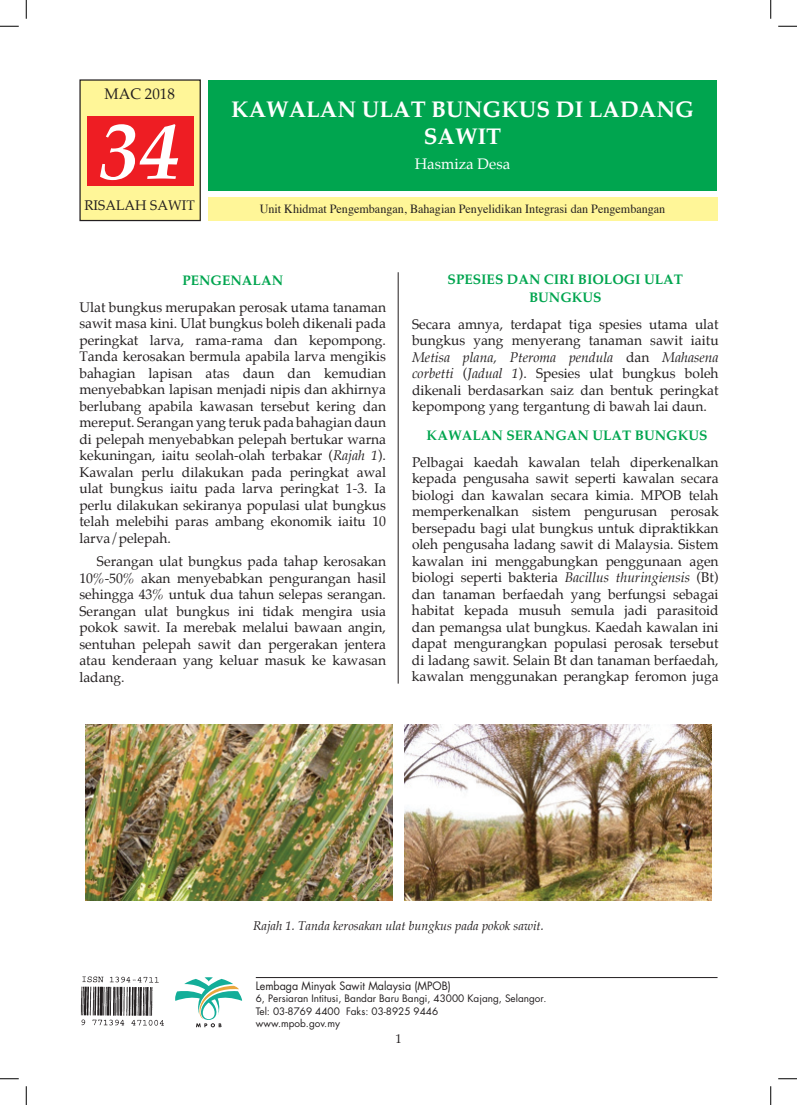
<style>
.page{position:relative;width:797px;height:1105px;background:#fff}
.page>*{position:absolute;margin:0;border:0;box-sizing:border-box;transform-origin:0 0}
.t1{font:italic 700 80px "Palatino";color:#fff}
.t2{font:700 22.5px/27px "Palatino";color:#fff;text-align:center}
.t3{font:15px "Palatino";color:#fff}
.t4{font:15px "Palatino";color:#231f20}
.t5{font:13.75px/16.5px "Palatino";color:#231f20;text-align:justify}
.t6{font:700 13.75px/18px "Palatino";color:#00a54f;text-align:center}
.t7{font:12.5px "Times";color:#231f20}
.t8{font:italic 12.5px "Palatino";color:#231f20}
.t9{font:12.5px "Palatino";color:#231f20}
.t10{font:11.25px "Futura";color:#231f20;scale:.95 1}
.t11{font:10px/12px "Futura";color:#231f20}
.s1{font-style:italic}
</style>
<div class="page">
<div style="left:80px;top:80px;width:120px;height:141px;background:#fff698"></div>
<div style="left:79px;top:79px;width:122px;height:142px;border:1px solid #231f20"></div>
<div style="left:87px;top:117px;width:107px;height:69px;background:#ee1d23"></div>
<div style="left:208px;top:80px;width:508px;height:110px;background:#00a54f"></div>
<div style="left:207px;top:197px;width:510px;height:23px;background:#fff698"></div>
<svg style="left:175px;top:977px;width:67px;height:50px"></svg>
<img style="left:80px;top:976px;width:84px;height:50px">
<hr style="left:256px;top:977px;width:461px;height:1px;background:#231f20">
<hr style="left:398px;top:272px;width:1px;height:412px;background:#231f20">
<img style="left:86px;top:724px;width:306px;height:176px">
<img style="left:404px;top:724px;width:307px;height:176px">
<svg style="left:0;top:25px;width:19px;height:2px"></svg>
<svg style="left:778px;top:25px;width:19px;height:2px"></svg>
<svg style="left:0;top:1078px;width:19px;height:1px"></svg>
<svg style="left:778px;top:1078px;width:19px;height:1px"></svg>
<svg style="left:25px;top:0;width:2px;height:19px"></svg>
<svg style="left:25px;top:1086px;width:2px;height:19px"></svg>
<svg style="left:770px;top:0;width:1px;height:19px"></svg>
<svg style="left:770px;top:1086px;width:1px;height:19px"></svg>
<p class="t4" style="left:105px;top:86px;width:72px">MAC 2018</p>
<h1 class="t1" style="left:99px;top:105px;width:81px">34</h1>
<p class="t5" style="left:84px;top:198px;width:112px">RISALAH SAWIT</p>
<h2 class="t2" style="left:231px;top:97px;width:464px">KAWALAN ULAT BUNGKUS DI LADANG<br>SAWIT</h2>
<p class="t3" style="left:415px;top:155px;width:97px">Hasmiza Desa</p>
<p class="t7" style="left:260px;top:198px;width:407px">Unit Khidmat Pengembangan, Bahagian Penyelidikan Integrasi dan Pengembangan</p>
<p class="t6" style="left:182px;top:271px;width:102px">PENGENALAN</p>
<p class="t5" style="left:79px;top:299px;width:308px">Ulat bungkus merupakan perosak utama tanaman sawit masa kini. Ulat bungkus boleh dikenali pada peringkat larva, rama-rama dan kepompong.<br>Tanda kerosakan bermula apabila larva mengikis bahagian lapisan atas daun dan kemudian menyebabkan lapisan menjadi nipis dan akhirnya berlubang apabila kawasan tersebut kering dan mereput. Serangan yang teruk pada bahagian daun di pelepah menyebabkan pelepah bertukar warna kekuningan, iaitu seolah-olah terbakar (<span class="s1">Rajah 1</span>).<br>Kawalan perlu dilakukan pada peringkat awal ulat bungkus iaitu pada larva peringkat 1-3. Ia perlu dilakukan sekiranya populasi ulat bungkus telah melebihi paras ambang ekonomik iaitu 10 larva/pelepah.</p>
<p class="t5" style="left:79px;top:554px;width:308px;text-indent:18px">Serangan ulat bungkus pada tahap kerosakan 10%-50% akan menyebabkan pengurangan hasil sehingga 43% untuk dua tahun selepas serangan.<br>Serangan ulat bungkus ini tidak mengira usia pokok sawit. Ia merebak melalui bawaan angin, sentuhan pelepah sawit dan pergerakan jentera atau kenderaan yang keluar masuk ke kawasan ladang.</p>
<p class="t6" style="left:447px;top:270px;width:237px">SPESIES DAN CIRI BIOLOGI ULAT<br>BUNGKUS</p>
<p class="t5" style="left:412px;top:316px;width:308px">Secara amnya, terdapat tiga spesies utama ulat bungkus yang menyerang tanaman sawit iaitu <span class="s1">Metisa plana, Pteroma pendula</span> dan <span class="s1">Mahasena corbetti</span> (<span class="s1">Jadual 1</span>). Spesies ulat bungkus boleh dikenali berdasarkan saiz dan bentuk peringkat kepompong yang tergantung di bawah lai daun.</p>
<p class="t6" style="left:426px;top:426px;width:282px">KAWALAN SERANGAN ULAT BUNGKUS</p>
<p class="t5" style="left:412px;top:454px;width:308px">Pelbagai kaedah kawalan telah diperkenalkan kepada pengusaha sawit seperti kawalan secara biologi dan kawalan secara kimia. MPOB telah memperkenalkan sistem pengurusan perosak bersepadu bagi ulat bungkus untuk dipraktikkan oleh pengusaha ladang sawit di Malaysia. Sistem kawalan ini menggabungkan penggunaan agen biologi seperti bakteria <span class="s1">Bacillus thuringiensis</span> (Bt) dan tanaman berfaedah yang berfungsi sebagai habitat kepada musuh semula jadi parasitoid dan pemangsa ulat bungkus. Kaedah kawalan ini dapat mengurangkan populasi perosak tersebut di ladang sawit. Selain Bt dan tanaman berfaedah, kawalan menggunakan perangkap feromon juga</p>
<p class="t8" style="left:253px;top:919px;width:292px">Rajah 1. Tanda kerosakan ulat bungkus pada pokok sawit.</p>
<p class="t10" style="left:256px;top:978px;width:207px">Lembaga Minyak Sawit Malaysia (MPOB)</p>
<p class="t11" style="left:256px;top:993px;width:292px">6, Persiaran Intitusi, Bandar Baru Bangi, 43000 Kajang, Selangor.<br>Tel: 03-8769 4400 Faks: 03-8925 9446<br>www.mpob.gov.my</p>
<p class="t9" style="left:395px;top:1031px;width:8px">1</p>
</div>
